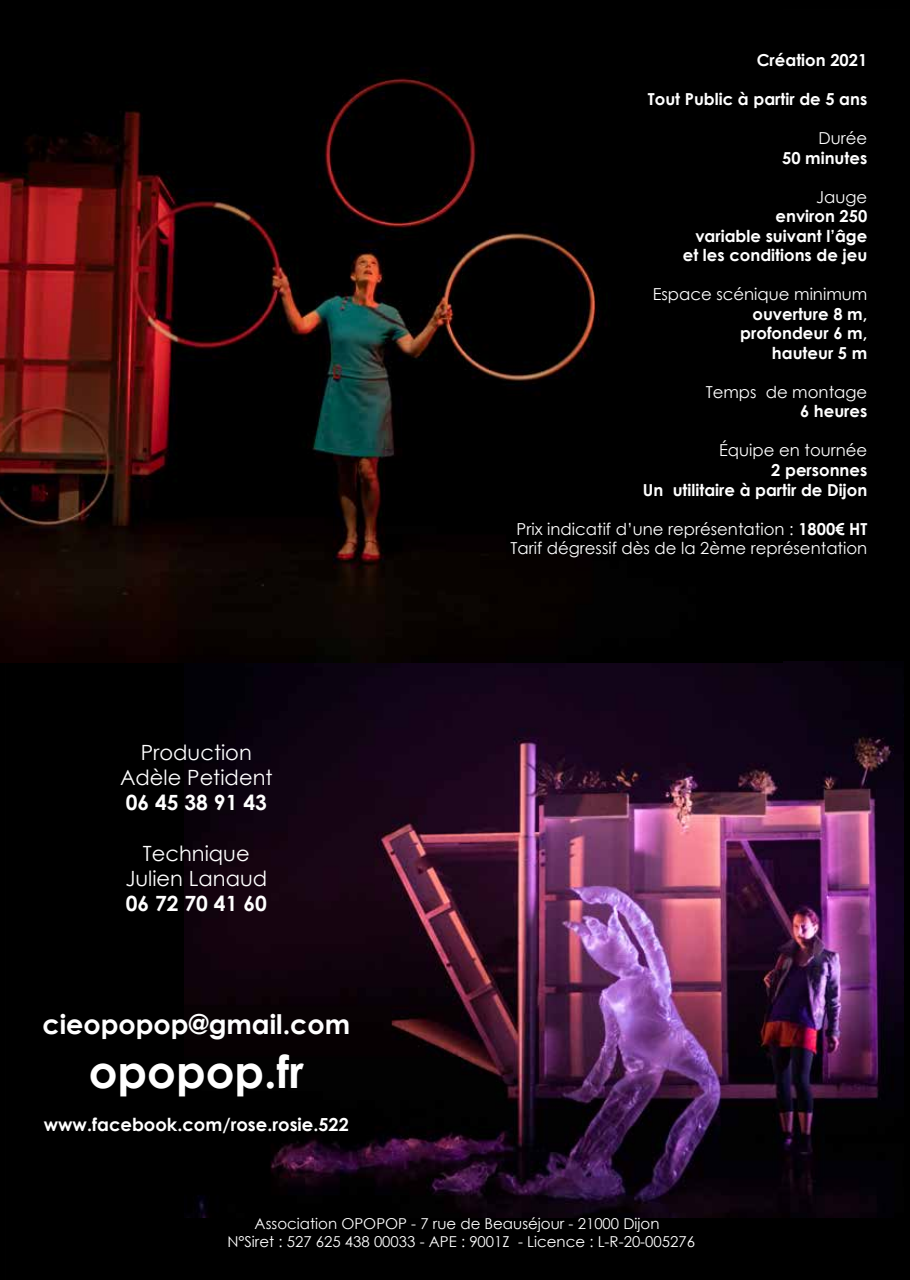
<style>
.page{position:relative;width:910px;height:1280px;background:#fff}
.page>*{position:absolute;margin:0;border:0;box-sizing:border-box;transform-origin:0 0}
.t1{font:700 45px "Century Gothic";color:#fff}
.t2{font:700 27px "Century Gothic";color:#fff}
.t3{font:21px/25.2px "Century Gothic";color:#fff;text-align:center}
.t4{font:700 21px "Century Gothic";color:#fff}
.t5{font:700 18px "Century Gothic";color:#fff}
.t6{font:700 16.5px/19.5px "Century Gothic";color:#fff;text-align:right}
.t7{font:16.5px/19.5px "Century Gothic";color:#fff;text-align:center}
.t8{font:15px/18px "Century Gothic";color:#fff;text-align:center}
.s1{font-weight:700}
</style>
<div class="page">
<div style="left:5px;top:9px;width:899px;height:1271px;background:#000"></div>
<img style="left:185px;top:661px;width:719px;height:556px">
<img style="left:0;top:0;width:782px;height:662px">
<p class="t3" style="left:120px;top:739px;width:154px">Production<br>Adèle Petident</p>
<p class="t4" style="left:126px;top:787px;width:143px">06 45 38 91 43</p>
<p class="t3" style="left:125px;top:840px;width:143px">Technique<br>Julien Lanaud</p>
<p class="t4" style="left:126px;top:887px;width:143px">06 72 70 41 60</p>
<h2 class="t2" style="left:42px;top:1003px;width:309px">cieopopop@gmail.com</h2>
<h1 class="t1" style="left:89px;top:1037px;width:217px">opopop.fr</h1>
<p class="t5" style="left:44px;top:1110px;width:306px">www.facebook.com/rose.rosie.522</p>
<p class="t6" style="left:757px;top:50px;width:112px">Création 2021</p>
<p class="t6" style="left:648px;top:89px;width:221px">Tout Public à partir de 5 ans</p>
<p class="t7" style="left:819px;top:128px;width:50px">Durée</p>
<p class="t6" style="left:782px;top:147px;width:87px">50 minutes</p>
<p class="t7" style="left:816px;top:187px;width:53px">Jauge</p>
<p class="t6" style="left:683px;top:206px;width:186px">environ 250<br>variable suivant l’âge et les conditions de jeu</p>
<p class="t7" style="left:653px;top:284px;width:216px">Espace scénique minimum</p>
<p class="t6" style="left:740px;top:303px;width:129px">ouverture 8 m, profondeur 6 m, hauteur 5 m</p>
<p class="t7" style="left:706px;top:382px;width:163px">Temps de montage</p>
<p class="t6" style="left:800px;top:401px;width:69px">6 heures</p>
<p class="t7" style="left:719px;top:440px;width:150px">Équipe en tournée</p>
<p class="t6" style="left:643px;top:459px;width:226px">2 personnes<br>Un utilitaire à partir de Dijon</p>
<p class="t7" style="left:510px;top:518px;width:358px">Prix indicatif d’une représentation : <span class="s1">1800€ HT<br></span>Tarif dégressif dès de la 2ème représentation</p>
<p class="t8" style="left:227px;top:1214px;width:469px">Association OPOPOP - 7 rue de Beauséjour - 21000 Dijon<br>N°Siret : 527 625 438 00033 - APE : 9001Z - Licence : L-R-20-005276</p>
</div>
